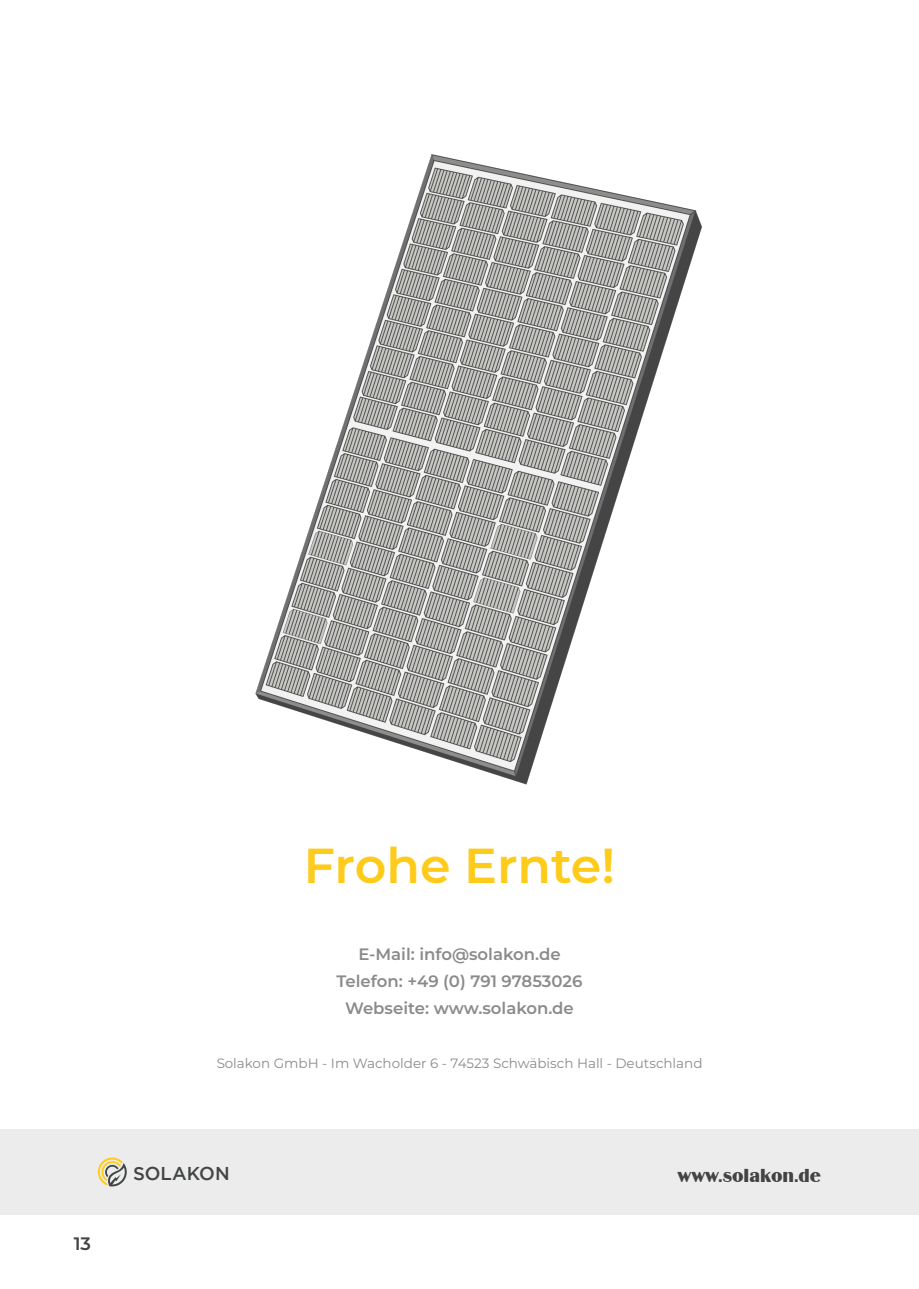
<style>
.page{position:relative;width:919px;height:1289px;background:#fff}
.page>*{position:absolute;margin:0;border:0;box-sizing:border-box;transform-origin:0 0}
.t1{font:600 49.05px "Montserrat";letter-spacing:-.005em;color:#fecb1b}
.t2{font:19.5px "UVN Binh Duong";color:#434343}
.t3{font:500 18.6px "Gotham";color:#434545}
.t4{font:600 18px "Montserrat";color:#434343}
.t5{font:600 16.5px/27px "Montserrat";color:#434343;text-align:center}
.t6{font:13.5px "Montserrat";color:#434343}
</style>
<div class="page">
<img style="left:255px;top:154px;width:447px;height:631px">
<div style="left:0;top:1129px;width:918px;height:85px;background:#ececec"></div>
<svg style="left:98px;top:1157px;width:29px;height:29px"></svg>
<p class="t4" style="left:74px;top:1230px;width:19px">13</p>
<p class="t1" style="left:304px;top:831px;width:313px">Frohe Ernte!</p>
<p class="t5" style="left:336px;top:940px;width:247px">E-Mail: info@solakon.de<br>Telefon: +49 (0) 791 97853026<br>Webseite: www.solakon.de</p>
<p class="t6" style="left:216px;top:1054px;width:487px">Solakon GmbH - Im Wacholder 6 - 74523 Schwäbisch Hall - Deutschland</p>
<p class="t3" style="left:133px;top:1163px;width:98px">SOLAKON</p>
<p class="t2" style="left:677px;top:1162px;width:145px">www.solakon.de</p>
</div>
